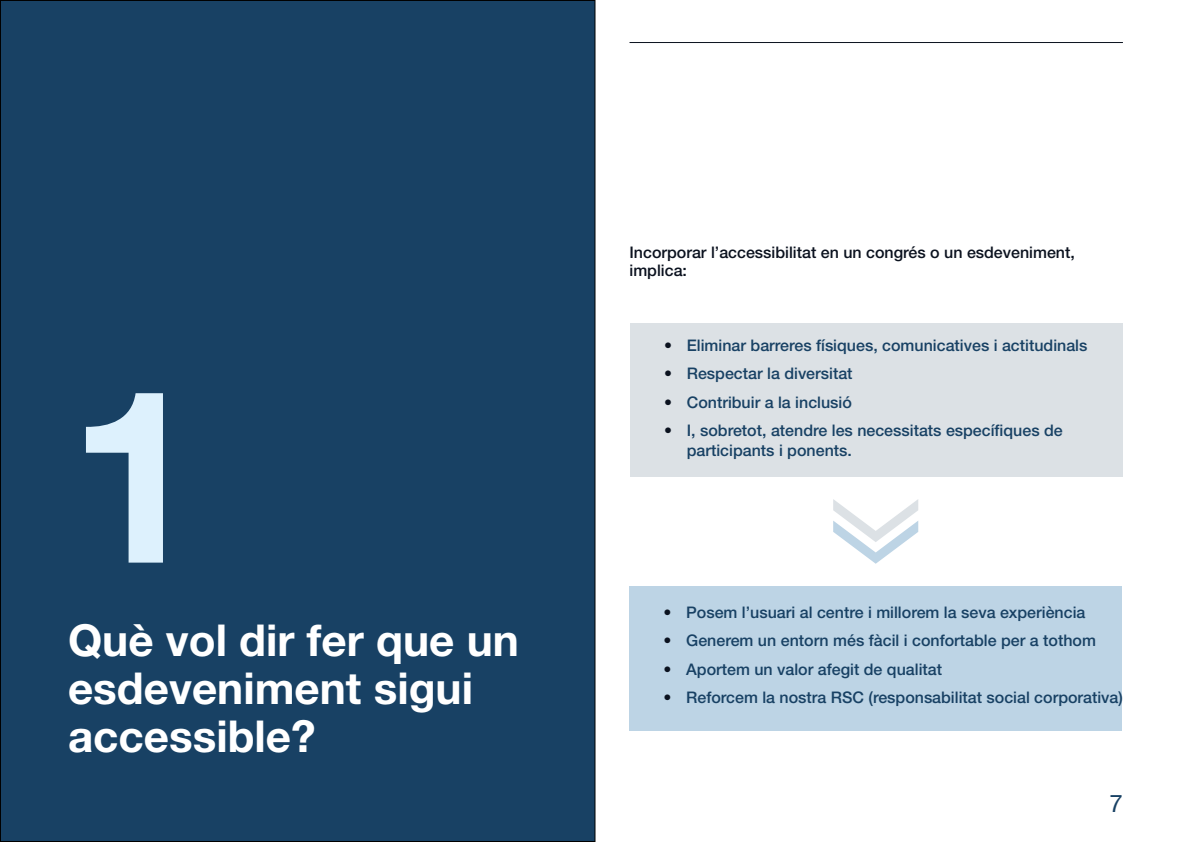
<style>
.page{position:relative;width:1191px;height:842px;background:#fff}
.page>*{position:absolute;margin:0;border:0;box-sizing:border-box;transform-origin:0 0}
.t1{font:700 242px "Helvetica Neue LT Std";color:#ddf1fd}
.t2{font:700 44px/48px "Helvetica Neue LT Std";color:#fff}
.t3{font:24px "Helvetica Neue";color:#184164}
.t4{font:500 16px/20px "Helvetica Neue LT Std";color:#184164}
.paragraf{font:500 16px/18px "Helvetica Neue LT Std";color:#0b121f}
.s1{color:#0b121f}
</style>
<div class="page">
<div style="left:0;top:0;width:595px;height:841px;background:#184164"></div>
<div style="left:629px;top:586px;width:493px;height:145px;background:#bdd4e5"></div>
<div style="left:630px;top:323px;width:492px;height:154px;background:#dce1e5"></div>
<svg style="left:833px;top:499px;width:85px;height:65px"></svg>
<hr style="left:629px;top:42px;width:494px;height:1px;background:#0b121f">
<h2 class="t1" style="left:68px;top:327px;width:136px">1</h2>
<h2 class="t2" style="left:68px;top:615px;width:452px">Què vol dir fer que un esdeveniment sigui accessible?</h2>
<p class="paragraf" style="left:629px;top:243px;width:447px">Incorporar l’accessibilitat en un congrés o un esdeveniment, implica:</p>
<p class="t4" style="left:664px;top:335px;width:425px"><span class="s1">•</span> Eliminar barreres físiques, comunicatives i actitudinals</p>
<p class="t4" style="left:664px;top:363px;width:190px"><span class="s1">•</span> Respectar la diversitat</p>
<p class="t4" style="left:664px;top:392px;width:189px"><span class="s1">•</span> Contribuir a la inclusió</p>
<p class="t4" style="left:687px;top:420px;width:377px;text-indent:-23px"><span class="s1">•</span> I, sobretot, atendre les necessitats específiques de participants i ponents.</p>
<p class="t4" style="left:663px;top:602px;width:423px"><span class="s1">•</span> Posem l’usuari al centre i millorem la seva experiència</p>
<p class="t4" style="left:663px;top:630px;width:434px"><span class="s1">•</span> Generem un entorn més fàcil i confortable per a tothom</p>
<p class="t4" style="left:663px;top:659px;width:280px"><span class="s1">•</span> Aportem un valor afegit de qualitat</p>
<p class="t4" style="left:663px;top:687px;width:461px"><span class="s1">•</span> Reforcem la nostra RSC (responsabilitat social corporativa)</p>
<h3 class="t3" style="left:1109px;top:786px;width:15px">7</h3>
</div>
